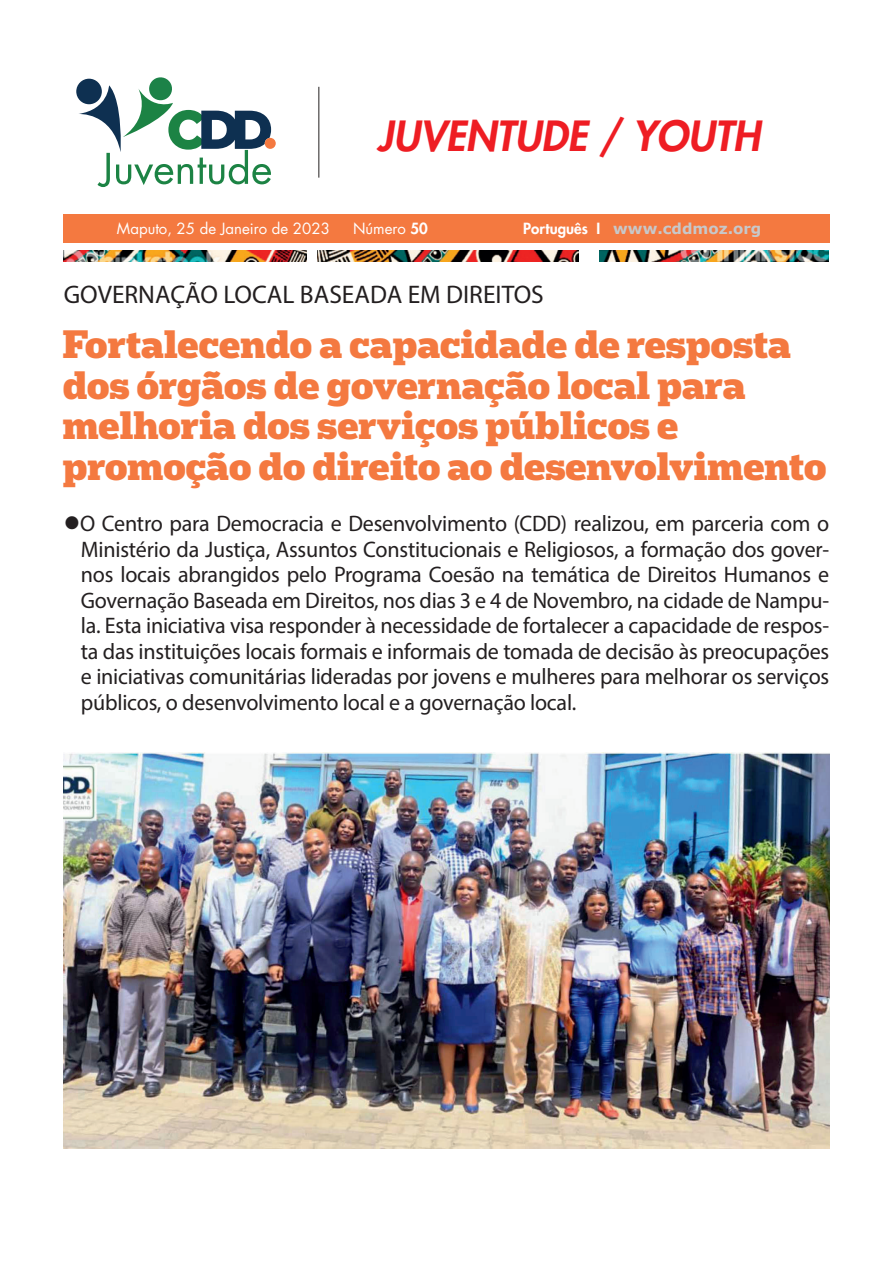
<style>
.page{position:relative;width:893px;height:1263px;background:#fff}
.page>*{position:absolute;margin:0;border:0;box-sizing:border-box;transform-origin:0 0}
.t1{font:italic 800 40.5px "Futura LT";color:#ee1d23}
.t2{font:900 37.5px/40.5px "Popular";color:#f47940}
.t3{font:25.5px "Myriad Pro";color:#231f20}
.t4{font:22.5px/25.5px "Myriad Pro";letter-spacing:-.01em;color:#231f20;text-align:justify}
.t5{font:15px "Futura LT";color:#fff}
.t6{font:700 15px "Verdana";color:#c7c8ca}
.s1{font-weight:800}
.s2{font-family:"Futura LT";font-weight:800;color:#fff}
</style>
<div class="page">
<svg style="left:76px;top:79px;width:26px;height:25px"></svg>
<svg style="left:78px;top:77px;width:198px;height:110px"></svg>
<hr style="left:319px;top:87px;width:1px;height:91px;background:#231f20">
<img style="left:64px;top:250px;width:242px;height:11px">
<img style="left:317px;top:250px;width:262px;height:11px">
<img style="left:599px;top:250px;width:229px;height:11px">
<div style="left:64px;top:215px;width:766px;height:28px;background:#f47940"></div>
<img style="left:64px;top:753px;width:765px;height:396px">
<h1 class="t1" style="left:377px;top:110px;width:384px">JUVENTUDE / YOUTH</h1>
<p class="t5" style="left:117px;top:219px;width:214px">Maputo, 25 de Janeiro de 2023</p>
<p class="t5" style="left:353px;top:219px;width:76px">Número <span class="s1">50</span></p>
<p class="t6" style="left:523px;top:219px;width:240px"><span class="s2">Português I</span> www.cddmoz.org</p>
<p class="t3" style="left:64px;top:279px;width:481px">GOVERNAÇÃO LOCAL BASEADA EM DIREITOS</p>
<h2 class="t2" style="left:63px;top:323px;width:765px">Fortalecendo a capacidade de resposta dos órgãos de governação local para melhoria dos serviços públicos e promoção do direito ao desenvolvimento</h2>
<p class="t4" style="left:81px;top:511px;width:750px;text-indent:-17px">●O Centro para Democracia e Desenvolvimento (CDD) realizou, em parceria com o Ministério da Justiça, Assuntos Constitucionais e Religiosos, a formação dos gover&shy;nos locais abrangidos pelo Programa Coesão na temática de Direitos Humanos e Governação Baseada em Direitos, nos dias 3 e 4 de Novembro, na cidade de Nampu&shy;la. Esta iniciativa visa responder à necessidade de fortalecer a capacidade de respos&shy;ta das instituições locais formais e informais de tomada de decisão às preocupações e iniciativas comunitárias lideradas por jovens e mulheres para melhorar os serviços públicos, o desenvolvimento local e a governação local.</p>
</div>
